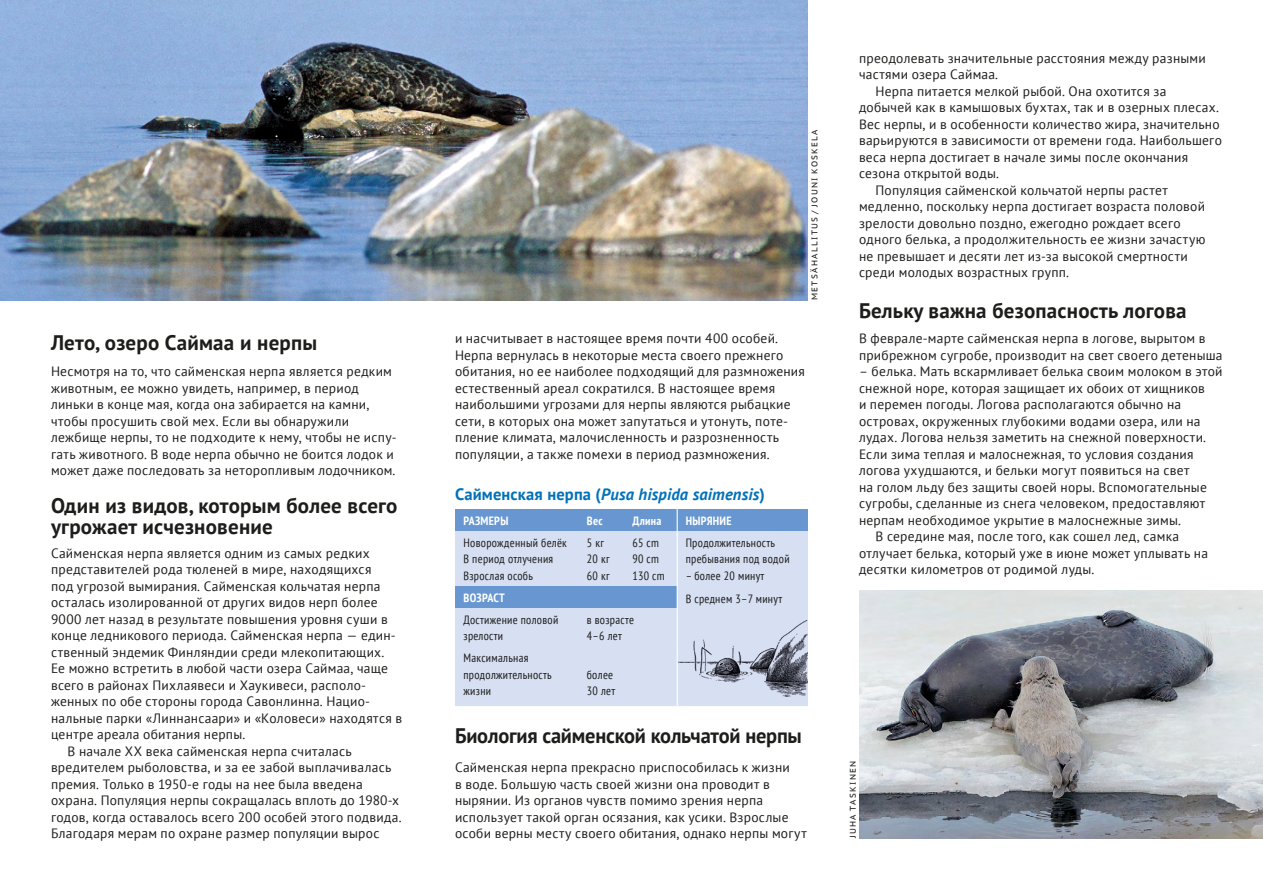
<style>
.page{position:relative;width:1263px;height:893px;background:#fff}
.page>*{position:absolute;margin:0;border:0;box-sizing:border-box;transform-origin:0 0}
.Väliotsikko_14_14pt{font:700 21px/21px "PT Sans";letter-spacing:.01em;color:#1d1d1b}
.Väliotsikko_14_14pt-2{font:700 21px "PT Sans";letter-spacing:-.01em;color:#1d1d1b}
.Väliotsikko_14_14pt-3{font:italic 700 16.5px "PT Sans";letter-spacing:.01em;color:#0071b9}
.Ei_sisenn__leipäteks{font:13.5px/16.5px "PT Sans";letter-spacing:.02em;color:#1d1d1b}
.Leipäteksti{font:13.5px/16.5px "PT Sans";letter-spacing:.02em;color:#1d1d1b}
.Taulukkoleipis_Narro{font:condensed 12px/16.5px "PT Sans";letter-spacing:.025em;color:#1d1d1b}
.Taulukkoleipis_Narro-2{font:700 condensed 12px "PT Sans";letter-spacing:.025em;color:#fff}
.Kuvaaja_Tekijätiedot{font:8.25px "PT Sans Caption";letter-spacing:.16em;color:#1d1d1b}
.s1{font-style:normal}
</style>
<div class="page">
<img style="left:2px;top:2px;width:453px;height:299px">
<img style="left:859px;top:591px;width:402px;height:247px">
<svg style="left:411px;top:2px;width:1px;height:299px"></svg>
<svg style="left:33px;top:0;width:2px;height:301px"></svg>
<svg style="left:377px;top:0;width:2px;height:301px"></svg>
<svg style="left:888px;top:590px;width:1px;height:249px"></svg>
<img style="left:455px;top:0;width:353px;height:706px">
<p class="Väliotsikko_14_14pt" style="left:51px;top:332px;width:268px">Лето, озеро Саймаа и нерпы</p>
<p class="Ei_sisenn__leipäteks" style="left:51px;top:363px;width:347px">Несмотря на то, что сайменская нерпа является редким животным, ее можно увидеть, например, в период линьки в конце мая, когда она забирается на камни, чтобы просушить свой мех. Если вы обнаружили лежбище нерпы, то не подходите к нему, чтобы не испу&shy;гать животного. В воде нерпа обычно не боится лодок и может даже последовать за неторопливым лодочником.</p>
<p class="Väliotsikko_14_14pt" style="left:51px;top:494px;width:348px">Один из видов, которым более всего угрожает исчезновение</p>
<p class="Ei_sisenn__leipäteks" style="left:51px;top:544px;width:353px">Сайменская нерпа является одним из самых редких представителей рода тюленей в мире, находящихся<br>под угрозой вымирания. Сайменская кольчатая нерпа осталась изолированной от других видов нерп более 9000 лет назад в результате повышения уровня суши в конце ледникового периода. Сайменская нерпа — един&shy;ственный эндемик Финляндии среди млекопитающих.<br>Ее можно встретить в любой части озера Саймаа, чаще всего в районах Пихлаявеси и Хаукивеси, располо&shy;женных по обе стороны города Савонлинна. Нацио&shy;нальные парки «Линнансаари» и «Коловеси» находятся в центре ареала обитания нерпы.</p>
<p class="Leipäteksti" style="left:51px;top:742px;width:352px;text-indent:16px">В начале ХХ века сайменская нерпа считалась вредителем рыболовства, и за ее забой выплачивалась премия. Только в 1950-е годы на нее была введена охрана. Популяция нерпы сокращалась вплоть до 1980-х годов, когда оставалось всего 200 особей этого подвида.<br>Благодаря мерам по охране размер популяции вырос</p>
<p class="Kuvaaja_Tekijätiedot" style="left:809px;top:300px;width:172px;rotate:-90deg">METSÄHALLITUS / JOUNI KOSKELA</p>
<p class="Leipäteksti" style="left:455px;top:330px;width:351px">и насчитывает в настоящее время почти 400 особей.<br>Нерпа вернулась в некоторые места своего прежнего обитания, но ее наиболее подходящий для размножения естественный ареал сократился. В настоящее время наибольшими угрозами для нерпы являются рыбацкие сети, в которых она может запутаться и утонуть, поте&shy;пление климата, малочисленность и разрозненность популяции, а также помехи в период размножения.</p>
<p class="Väliotsikko_14_14pt-3" style="left:455px;top:483px;width:311px"><span class="s1">Cайменская нерпа (</span>Pusa hispida saimensis<span class="s1">)</span></p>
<p class="Taulukkoleipis_Narro-2" style="left:463px;top:512px;width:46px">РАЗМЕРЫ</p>
<p class="Taulukkoleipis_Narro-2" style="left:587px;top:512px;width:17px">Вес</p>
<p class="Taulukkoleipis_Narro-2" style="left:632px;top:512px;width:31px">Длина</p>
<p class="Taulukkoleipis_Narro-2" style="left:686px;top:512px;width:47px">НЫРЯНИЕ</p>
<p class="Taulukkoleipis_Narro" style="left:463px;top:534px;width:105px">Новорожденный белёк</p>
<p class="Taulukkoleipis_Narro" style="left:463px;top:550px;width:91px">В период отлучения</p>
<p class="Taulukkoleipis_Narro" style="left:463px;top:567px;width:71px">Взрослая особь</p>
<p class="Taulukkoleipis_Narro" style="left:632px;top:534px;width:28px">65 cm</p>
<p class="Taulukkoleipis_Narro" style="left:632px;top:550px;width:28px">90 cm</p>
<p class="Taulukkoleipis_Narro" style="left:632px;top:567px;width:34px">130 cm</p>
<p class="Taulukkoleipis_Narro" style="left:587px;top:534px;width:19px">5 кг</p>
<p class="Taulukkoleipis_Narro" style="left:587px;top:550px;width:24px">20 кг</p>
<p class="Taulukkoleipis_Narro" style="left:587px;top:567px;width:24px">60 кг</p>
<p class="Taulukkoleipis_Narro" style="left:686px;top:534px;width:105px">Продолжительность пребывания под водой</p>
<p class="Taulukkoleipis_Narro" style="left:686px;top:567px;width:80px">– более 20 минут</p>
<p class="Taulukkoleipis_Narro-2" style="left:463px;top:589px;width:43px">ВОЗРАСТ</p>
<p class="Taulukkoleipis_Narro" style="left:686px;top:590px;width:98px">В среднем 3–7 минут</p>
<p class="Taulukkoleipis_Narro" style="left:463px;top:611px;width:96px">Достижение половой зрелости</p>
<p class="Taulukkoleipis_Narro" style="left:587px;top:611px;width:49px">в возрасте<br>4–6 лет</p>
<p class="Taulukkoleipis_Narro" style="left:463px;top:649px;width:90px">Максимальная продолжительность жизни</p>
<p class="Taulukkoleipis_Narro" style="left:587px;top:666px;width:28px">более</p>
<p class="Taulukkoleipis_Narro" style="left:587px;top:682px;width:30px">30 лет</p>
<p class="Väliotsikko_14_14pt-2" style="left:455px;top:722px;width:348px">Биология сайменской кольчатой нерпы</p>
<p class="Ei_sisenn__leipäteks" style="left:455px;top:759px;width:353px">Сайменская нерпа прекрасно приспособилась к жизни<br>в воде. Большую часть своей жизни она проводит в нырянии. Из органов чувств помимо зрения нерпа использует такой орган осязания, как усики. Взрослые особи верны месту своего обитания, однако нерпы могут</p>
<p class="Ei_sisenn__leipäteks" style="left:859px;top:49px;width:348px">преодолевать значительные расстояния между разными частями озера Саймаа.</p>
<p class="Leipäteksti" style="left:859px;top:82px;width:364px;text-indent:16px">Нерпа питается мелкой рыбой. Она охотится за добычей как в камышовых бухтах, так и в озерных плесах.<br>Вес нерпы, и в особенности количество жира, значительно варьируются в зависимости от времени года. Наибольшего веса нерпа достигает в начале зимы после окончания сезона открытой воды.</p>
<p class="Leipäteksti" style="left:859px;top:181px;width:348px;text-indent:16px">Популяция сайменской кольчатой нерпы растет медленно, поскольку нерпа достигает возраста половой зрелости довольно поздно, ежегодно рождает всего одного белька, а продолжительность ее жизни зачастую не превышает и десяти лет из-за высокой смертности среди молодых возрастных групп.</p>
<p class="Väliotsikko_14_14pt" style="left:859px;top:299px;width:329px">Бельку важна безопасность логова</p>
<p class="Ei_sisenn__leipäteks" style="left:859px;top:330px;width:365px">В феврале-марте сайменская нерпа в логове, вырытом в прибрежном сугробе, производит на свет своего детеныша</p>
<p class="Ei_sisenn__leipäteks" style="left:859px;top:363px;width:365px">– белька. Мать вскармливает белька своим молоком в этой снежной норе, которая защищает их обоих от хищников<br>и перемен погоды. Логова располагаются обычно на островах, окруженных глубокими водами озера, или на лудах. Логова нельзя заметить на снежной поверхности.<br>Если зима теплая и малоснежная, то условия создания логова ухудшаются, и бельки могут появиться на свет<br>на голом льду без защиты своей норы. Вспомогательные сугробы, сделанные из снега человеком, предоставляют нерпам необходимое укрытие в малоснежные зимы.</p>
<p class="Leipäteksti" style="left:859px;top:528px;width:351px;text-indent:16px">В середине мая, после того, как сошел лед, самка отлучает белька, который уже в июне может уплывать на десятки километров от родимой луды.</p>
<p class="Kuvaaja_Tekijätiedot" style="left:847px;top:838px;width:79px;rotate:-90deg">JUHA TASKINEN</p>
</div>
